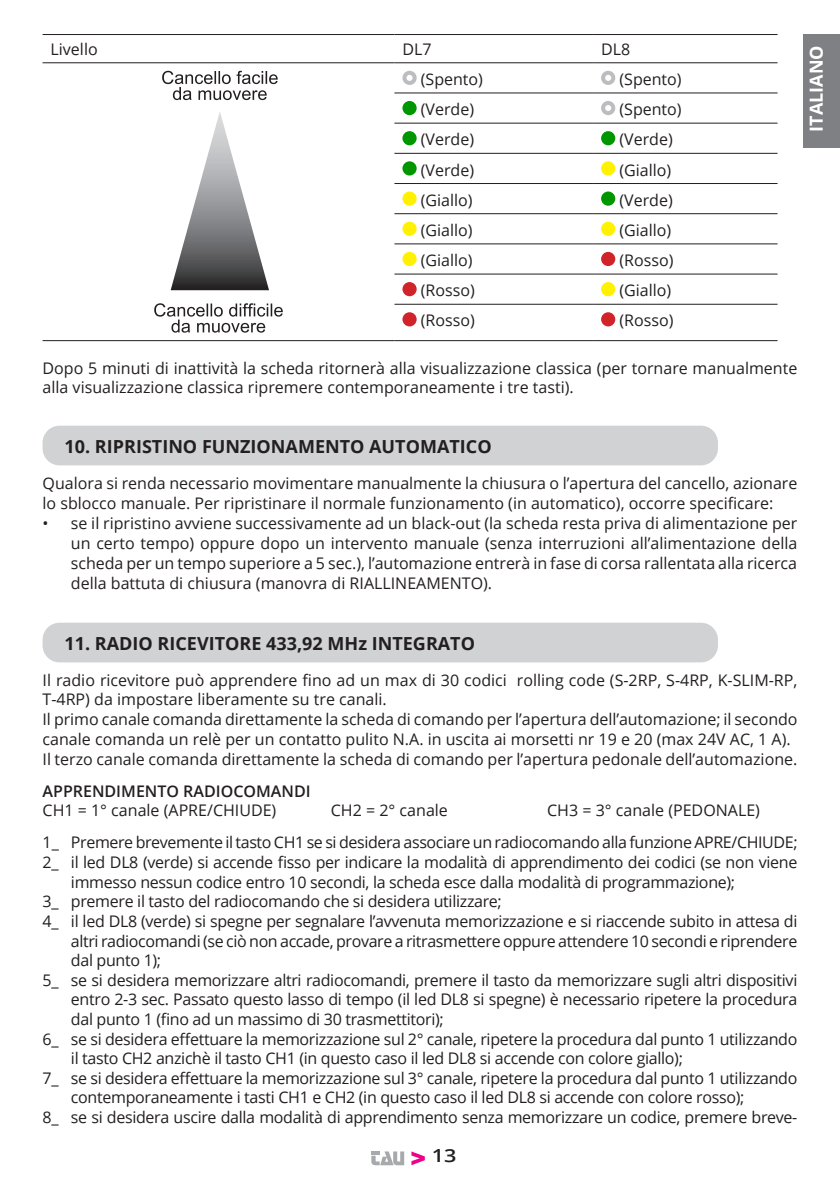
<style>
.page{position:relative;width:840px;height:1191px;background:#fff}
.page>*{position:absolute;margin:0;border:0;box-sizing:border-box;transform-origin:0 0}
.t1{font:700 18px "Open Sans";color:#231f20}
.t2{font:700 18px "Open Sans";color:#fff}
.t3{font:600 18px "Open Sans";color:#231f20;scale:1.2 1}
.Titolo_cap{font:16px/19.6px "Open Sans";letter-spacing:-.02em;color:#231f20}
.Elenco_numerato{font:16px/20px "Open Sans";color:#231f20}
.Titolo_cap-2{font:16px/19.2px "Open Sans";color:#231f20}
.Corpo_testo{font:16px/20px "Open Sans";color:#231f20}
.Rientro_5{font:16px "Open Sans";color:#231f20}
.Titolo_cap-3{font:600 16px "Open Sans";color:#231f20}
</style>
<div class="page">
<svg style="left:411px;top:1151px;width:13px;height:14px"></svg>
<svg style="left:371px;top:1151px;width:33px;height:14px"></svg>
<hr style="left:43px;top:340px;width:351px;height:1px;background:#231f20">
<hr style="left:43px;top:62px;width:351px;height:1px;background:#231f20">
<hr style="left:394px;top:62px;width:198px;height:1px;background:#231f20">
<hr style="left:592px;top:62px;width:185px;height:1px;background:#231f20">
<hr style="left:394px;top:92px;width:198px;height:1px;background:#231f20">
<hr style="left:592px;top:92px;width:185px;height:1px;background:#231f20">
<hr style="left:394px;top:123px;width:198px;height:1px;background:#231f20">
<hr style="left:592px;top:123px;width:185px;height:1px;background:#231f20">
<hr style="left:394px;top:153px;width:198px;height:1px;background:#231f20">
<hr style="left:592px;top:153px;width:185px;height:1px;background:#231f20">
<hr style="left:394px;top:183px;width:198px;height:1px;background:#231f20">
<hr style="left:592px;top:183px;width:185px;height:1px;background:#231f20">
<hr style="left:394px;top:213px;width:198px;height:1px;background:#231f20">
<hr style="left:592px;top:213px;width:185px;height:1px;background:#231f20">
<hr style="left:394px;top:243px;width:198px;height:1px;background:#231f20">
<hr style="left:592px;top:243px;width:185px;height:1px;background:#231f20">
<hr style="left:394px;top:273px;width:198px;height:1px;background:#231f20">
<hr style="left:592px;top:273px;width:185px;height:1px;background:#231f20">
<hr style="left:394px;top:304px;width:198px;height:1px;background:#231f20">
<hr style="left:592px;top:304px;width:185px;height:1px;background:#231f20">
<hr style="left:394px;top:340px;width:198px;height:1px;background:#231f20">
<hr style="left:592px;top:340px;width:185px;height:1px;background:#231f20">
<hr style="left:43px;top:34px;width:351px;height:1px;background:#231f20">
<hr style="left:394px;top:34px;width:198px;height:1px;background:#231f20">
<hr style="left:592px;top:34px;width:185px;height:1px;background:#231f20">
<svg style="left:162px;top:71px;width:115px;height:29px"></svg>
<svg style="left:154px;top:303px;width:128px;height:30px"></svg>
<svg style="left:170px;top:112px;width:99px;height:178px"></svg>
<div style="left:402px;top:71px;width:14px;height:14px;border:4px solid #bcbdc0;border-radius:50%"></div>
<div style="left:600px;top:71px;width:15px;height:14px;border:4px solid #bcbdc0;border-radius:50%"></div>
<div style="left:402px;top:101px;width:14px;height:14px;background:#009600;border-radius:50%"></div>
<div style="left:600px;top:101px;width:15px;height:14px;border:4px solid #bcbdc0;border-radius:50%"></div>
<div style="left:402px;top:131px;width:14px;height:14px;background:#009600;border-radius:50%"></div>
<div style="left:600px;top:131px;width:15px;height:14px;background:#009600;border-radius:50%"></div>
<div style="left:402px;top:161px;width:14px;height:14px;background:#009600;border-radius:50%"></div>
<div style="left:600px;top:161px;width:15px;height:14px;background:#fff101;border-radius:50%"></div>
<div style="left:402px;top:191px;width:14px;height:15px;background:#fff101;border-radius:50%"></div>
<svg style="left:600px;top:191px;width:15px;height:15px"></svg>
<div style="left:402px;top:222px;width:14px;height:14px;background:#fff101;border-radius:50%"></div>
<div style="left:600px;top:222px;width:15px;height:14px;background:#fff101;border-radius:50%"></div>
<div style="left:402px;top:252px;width:14px;height:14px;background:#fff101;border-radius:50%"></div>
<div style="left:600px;top:252px;width:15px;height:14px;background:#d1232a;border-radius:50%"></div>
<div style="left:402px;top:282px;width:14px;height:14px;background:#d1232a;border-radius:50%"></div>
<div style="left:600px;top:282px;width:15px;height:14px;background:#fff101;border-radius:50%"></div>
<div style="left:402px;top:312px;width:14px;height:14px;background:#d1232a;border-radius:50%"></div>
<div style="left:600px;top:312px;width:15px;height:14px;background:#d1232a;border-radius:50%"></div>
<div style="left:43px;top:426px;width:674px;height:39px;background:#d1d2d4;border-radius:17px"></div>
<div style="left:43px;top:622px;width:674px;height:40px;background:#d1d2d4;border-radius:17px"></div>
<div style="left:802px;top:34px;width:37px;height:113px;background:#7e8083"></div>
<p class="Rientro_5" style="left:51px;top:38px;width:49px">Livello</p>
<p class="Rientro_5" style="left:402px;top:38px;width:31px">DL7</p>
<p class="Rientro_5" style="left:600px;top:38px;width:31px">DL8</p>
<p class="Rientro_5" style="left:420px;top:68px;width:64px">(Spento)</p>
<p class="Rientro_5" style="left:619px;top:68px;width:64px">(Spento)</p>
<p class="Rientro_5" style="left:420px;top:98px;width:55px">(Verde)</p>
<p class="Rientro_5" style="left:619px;top:98px;width:64px">(Spento)</p>
<p class="Rientro_5" style="left:420px;top:129px;width:55px">(Verde)</p>
<p class="Rientro_5" style="left:619px;top:129px;width:55px">(Verde)</p>
<p class="Rientro_5" style="left:420px;top:159px;width:55px">(Verde)</p>
<p class="Rientro_5" style="left:619px;top:159px;width:53px">(Giallo)</p>
<p class="Rientro_5" style="left:420px;top:189px;width:53px">(Giallo)</p>
<p class="Rientro_5" style="left:619px;top:189px;width:55px">(Verde)</p>
<p class="Rientro_5" style="left:420px;top:219px;width:53px">(Giallo)</p>
<p class="Rientro_5" style="left:619px;top:219px;width:53px">(Giallo)</p>
<p class="Rientro_5" style="left:420px;top:249px;width:53px">(Giallo)</p>
<p class="Rientro_5" style="left:619px;top:249px;width:55px">(Rosso)</p>
<p class="Rientro_5" style="left:420px;top:279px;width:55px">(Rosso)</p>
<p class="Rientro_5" style="left:619px;top:279px;width:53px">(Giallo)</p>
<p class="Rientro_5" style="left:420px;top:310px;width:55px">(Rosso)</p>
<p class="Rientro_5" style="left:619px;top:310px;width:55px">(Rosso)</p>
<p class="Elenco_numerato" style="left:43px;top:358px;width:756px;line-height:19.2px">Dopo 5 minuti di inattività la scheda ritornerà alla visualizzazione classica (per tornare manualmente alla visualizzazione classica ripremere contemporaneamente i tre tasti).</p>
<p class="t2" style="left:803px;top:132px;width:88px;rotate:-90deg">ITALIANO</p>
<p class="t1" style="left:65px;top:434px;width:428px">10. RIPRISTINO FUNZIONAMENTO AUTOMATICO</p>
<p class="Corpo_testo" style="left:43px;top:473px;width:756px">Qualora si renda necessario movimentare manualmente la chiusura o l’apertura del cancello, azionare lo sblocco manuale. Per ripristinare il normale funzionamento (in automatico), occorre specificare:</p>
<p class="Elenco_numerato" style="left:71px;top:513px;width:727px;text-align:justify;text-indent:-28px">• se il ripristino avviene successivamente ad un black-out (la scheda resta priva di alimentazione per un certo tempo) oppure dopo un intervento manuale (senza interruzioni all’alimentazione della scheda per un tempo superiore a 5 sec.), l’automazione entrerà in fase di corsa rallentata alla ricerca della battuta di chiusura (manovra di RIALLINEAMENTO).</p>
<p class="t1" style="left:65px;top:631px;width:412px">11. RADIO RICEVITORE 433,92 MHz INTEGRATO</p>
<p class="Titolo_cap-2" style="left:43px;top:670px;width:756px">Il radio ricevitore può apprendere fino ad un max di 30 codici rolling code (S-2RP, S-4RP, K-SLIM-RP,<br>T-4RP) da impostare liberamente su tre canali.</p>
<p class="Titolo_cap" style="left:43px;top:709px;width:756px">Il primo canale comanda direttamente la scheda di comando per l’apertura dell’automazione; il secondo canale comanda un relè per un contatto pulito N.A. in uscita ai morsetti nr 19 e 20 (max 24V AC, 1 A).</p>
<p class="Titolo_cap-2" style="left:43px;top:749px;width:756px">Il terzo canale comanda direttamente la scheda di comando per l’apertura pedonale dell’automazione.</p>
<p class="Titolo_cap-3" style="left:43px;top:779px;width:269px">APPRENDIMENTO RADIOCOMANDI</p>
<p class="Titolo_cap-2" style="left:43px;top:800px;width:235px">CH1 = 1° canale (APRE/CHIUDE)</p>
<p class="Titolo_cap-2" style="left:331px;top:800px;width:118px">CH2 = 2° canale</p>
<p class="Titolo_cap-2" style="left:547px;top:800px;width:214px">CH3 = 3° canale (PEDONALE)</p>
<p class="Titolo_cap" style="left:43px;top:832px;width:756px">1_ Premere brevemente il tasto CH1 se si desidera associare un radiocomando alla funzione APRE/CHIUDE;</p>
<p class="Titolo_cap" style="left:71px;top:851px;width:727px;text-indent:-28px">2_ il led DL8 (verde) si accende fisso per indicare la modalità di apprendimento dei codici (se non viene immesso nessun codice entro 10 secondi, la scheda esce dalla modalità di programmazione);</p>
<p class="Titolo_cap" style="left:43px;top:891px;width:460px">3_ premere il tasto del radiocomando che si desidera utilizzare;</p>
<p class="Titolo_cap" style="left:71px;top:911px;width:727px;text-align:justify;text-indent:-28px">4_ il led DL8 (verde) si spegne per segnalare l’avvenuta memorizzazione e si riaccende subito in attesa di altri radiocomandi (se ciò non accade, provare a ritrasmettere oppure attendere 10 secondi e riprendere dal punto 1);</p>
<p class="Titolo_cap" style="left:71px;top:969px;width:727px;text-align:justify;text-indent:-28px">5_ se si desidera memorizzare altri radiocomandi, premere il tasto da memorizzare sugli altri dispositivi entro 2-3 sec. Passato questo lasso di tempo (il led DL8 si spegne) è necessario ripetere la procedura dal punto 1 (fino ad un massimo di 30 trasmettitori);</p>
<p class="Titolo_cap" style="left:71px;top:1028px;width:727px;text-indent:-28px">6_ se si desidera effettuare la memorizzazione sul 2° canale, ripetere la procedura dal punto 1 utilizzando il tasto CH2 anzichè il tasto CH1 (in questo caso il led DL8 si accende con colore giallo);</p>
<p class="Titolo_cap" style="left:71px;top:1067px;width:727px;text-indent:-28px">7_ se si desidera effettuare la memorizzazione sul 3° canale, ripetere la procedura dal punto 1 utilizzando contemporaneamente i tasti CH1 e CH2 (in questo caso il led DL8 si accende con colore rosso);</p>
<p class="Titolo_cap" style="left:43px;top:1107px;width:756px">8_ se si desidera uscire dalla modalità di apprendimento senza memorizzare un codice, premere breve-</p>
<p class="t3" style="left:431px;top:1143px;width:22px">13</p>
</div>
